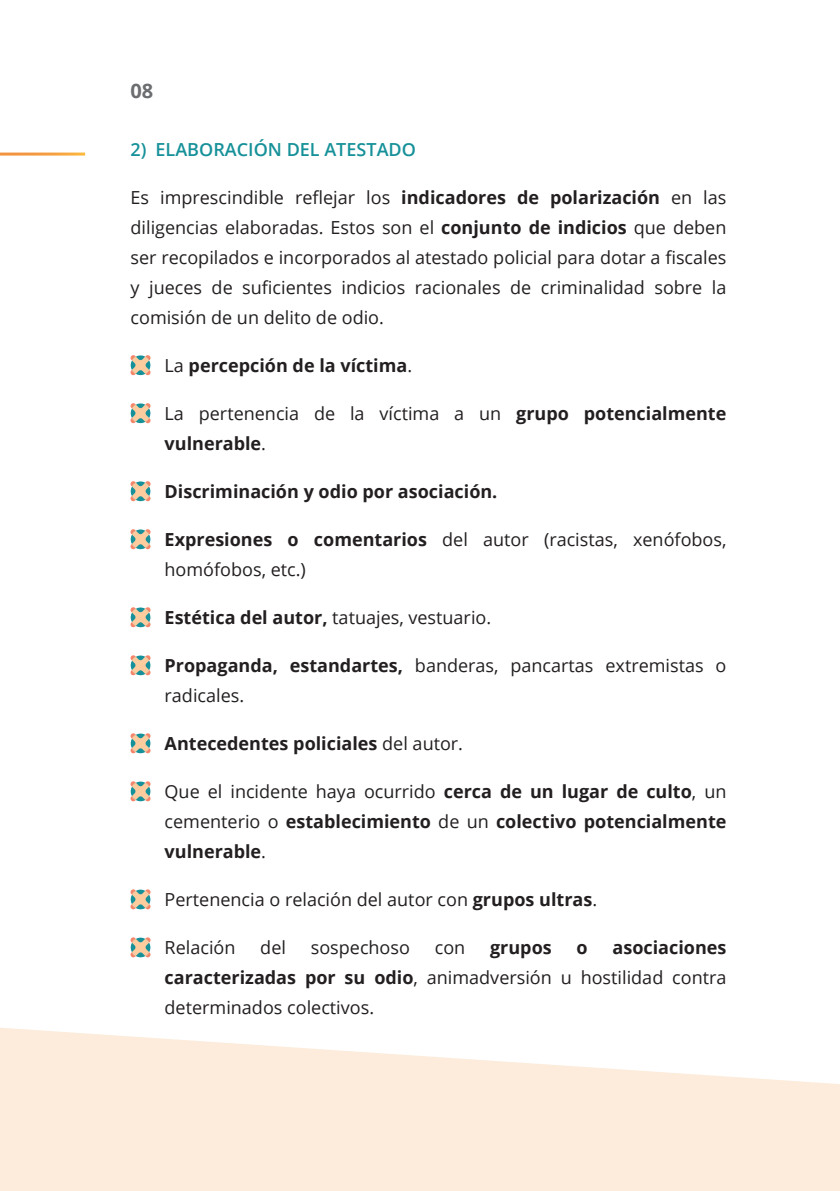
<style>
.page{position:relative;width:840px;height:1191px;background:#fff}
.page>*{position:absolute;margin:0;border:0;box-sizing:border-box;transform-origin:0 0}
.t1{font:700 20px "Open Sans";color:#6c6d70}
.t2{font:18px/30px "Open Sans";color:#231f20;text-align:justify}
.t3{font:700 18px/30px "Open Sans";color:#231f20}
.t4{font:600 18px "Open Sans";color:#179199}
.s1{font-weight:700}
.s2{font-weight:400}
</style>
<div class="page">
<svg style="left:130px;top:355px;width:21px;height:20px"></svg>
<svg style="left:130px;top:403px;width:21px;height:20px"></svg>
<svg style="left:130px;top:481px;width:21px;height:20px"></svg>
<svg style="left:130px;top:529px;width:21px;height:20px"></svg>
<svg style="left:130px;top:607px;width:21px;height:20px"></svg>
<svg style="left:130px;top:655px;width:21px;height:20px"></svg>
<svg style="left:130px;top:733px;width:21px;height:20px"></svg>
<svg style="left:130px;top:781px;width:21px;height:20px"></svg>
<svg style="left:130px;top:889px;width:21px;height:20px"></svg>
<svg style="left:130px;top:937px;width:21px;height:20px"></svg>
<svg style="left:0;top:1027px;width:839px;height:164px;fill:#fdecdb"></svg>
<p class="t1" style="left:130px;top:76px;width:24px">08</p>
<p class="t4" style="left:130px;top:137px;width:287px">2) ELABORACIÓN DEL ATESTADO</p>
<p class="t2" style="left:130px;top:182px;width:597px">Es imprescindible reflejar los <span class="s1">indicadores de polarización</span> en las diligencias elaboradas. Estos son el <span class="s1">conjunto de indicios</span> que deben ser recopilados e incorporados al atestado policial para dotar a fiscales y jueces de suficientes indicios racionales de criminalidad sobre la comisión de un delito de odio.</p>
<p class="t3" style="left:164px;top:350px;width:249px"><span class="s2">La</span> percepción de la víctima<span class="s2">.</span></p>
<p class="t3" style="left:164px;top:398px;width:563px"><span class="s2">La pertenencia de la víctima a un</span> grupo potencialmente vulnerable<span class="s2">.</span></p>
<p class="t3" style="left:164px;top:476px;width:334px">Discriminación y odio por asociación.</p>
<p class="t2" style="left:164px;top:524px;width:563px"><span class="s1">Expresiones o comentarios</span> del autor (racistas, xenófobos, homófobos, etc.)</p>
<p class="t2" style="left:164px;top:602px;width:328px"><span class="s1">Estética del autor,</span> tatuajes, vestuario.</p>
<p class="t2" style="left:164px;top:650px;width:563px"><span class="s1">Propaganda, estandartes,</span> banderas, pancartas extremistas o radicales.</p>
<p class="t3" style="left:164px;top:728px;width:300px">Antecedentes policiales <span class="s2">del autor.</span></p>
<p class="t3" style="left:164px;top:776px;width:563px;text-align:justify"><span class="s2">Que el incidente haya ocurrido</span> cerca de un lugar de culto<span class="s2">, un cementerio o</span> establecimiento <span class="s2">de un</span> colectivo potencialmente vulnerable<span class="s2">.</span></p>
<p class="t2" style="left:164px;top:884px;width:434px">Pertenencia o relación del autor con <span class="s1">grupos ultras</span>.</p>
<p class="t2" style="left:164px;top:932px;width:72px">Relación</p>
<p class="t2" style="left:260px;top:932px;width:27px">del</p>
<p class="t2" style="left:310px;top:932px;width:101px">sospechoso</p>
<p class="t2" style="left:434px;top:932px;width:32px">con</p>
<p class="t3" style="left:490px;top:932px;width:63px">grupos</p>
<p class="t3" style="left:576px;top:932px;width:13px">o</p>
<p class="t2" style="left:164px;top:932px;width:563px;text-indent:447px"><span class="s1">asociaciones caracterizadas por su odio</span>, animadversión u hostilidad contra determinados colectivos.</p>
</div>
